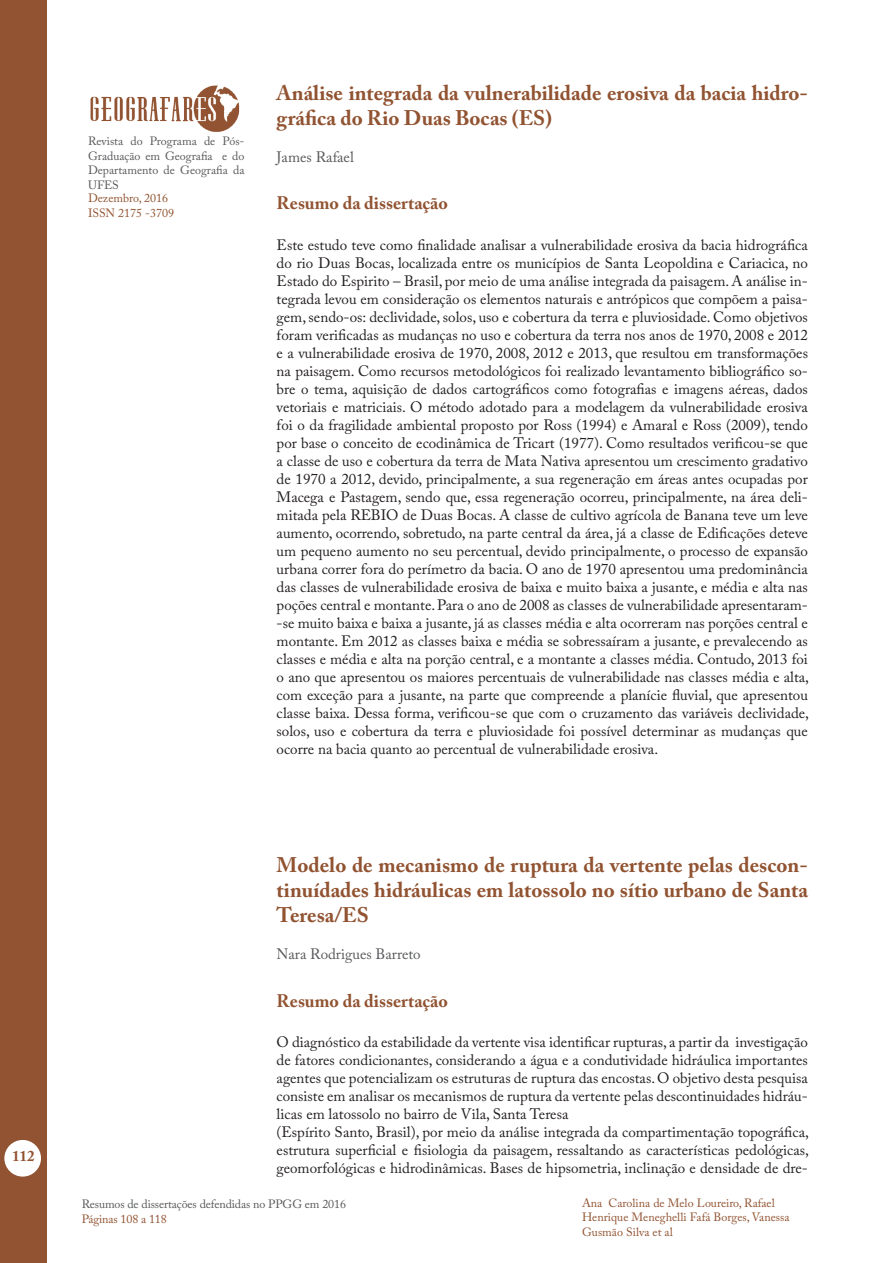
<style>
.page{position:relative;width:893px;height:1263px;background:#fff}
.page>*{position:absolute;margin:0;border:0;box-sizing:border-box;transform-origin:0 0}
.t1{font:700 21px/25.2px "Adobe Caslon Pro";color:#915331}
.t2{font:700 18px "Adobe Caslon Pro";color:#915331}
.t3{font:15px/18px "Adobe Caslon Pro";color:#231f20;text-align:justify}
.t4{font:15px "Adobe Caslon Pro";color:#57585a}
.t5{font:700 15px "Adobe Caslon Pro";color:#915331}
.t6{font:12px/14.4px "Adobe Caslon Pro";color:#915331}
.t7{font:12px/14.4px "Adobe Caslon Pro";letter-spacing:-.005em;color:#57585a;text-align:justify}
</style>
<div class="page">
<div style="left:0;top:0;width:47px;height:1263px;background:#915331"></div>
<div style="left:4px;top:1140px;width:37px;height:36px;background:#fff;border-radius:50%"></div>
<img style="left:90px;top:85px;width:150px;height:47px">
<p class="t5" style="left:12px;top:1147px;width:24px">112</p>
<p class="t7" style="left:88px;top:134px;width:158px">Revista do Programa de Pós-Graduação em Geografia e do Departamento de Geografia da UFES</p>
<p class="t6" style="left:88px;top:191px;width:88px;line-height:14.9px">Dezembro, 2016<br>ISSN 2175 -3709</p>
<p class="t1" style="left:277px;top:80px;width:533px">Análise integrada da vulnerabilidade erosiva da bacia hidro&shy;gráfica do Rio Duas Bocas (ES)</p>
<p class="t4" style="left:277px;top:148px;width:79px">James Rafael</p>
<p class="t2" style="left:277px;top:193px;width:173px">Resumo da dissertação</p>
<p class="t3" style="left:277px;top:236px;width:534px">Este estudo teve como finalidade analisar a vulnerabilidade erosiva da bacia hidrográfica do rio Duas Bocas, localizada entre os municípios de Santa Leopoldina e Cariacica, no Estado do Espirito – Brasil, por meio de uma análise integrada da paisagem. A análise in&shy;tegrada levou em consideração os elementos naturais e antrópicos que compõem a paisa&shy;gem, sendo-os: declividade, solos, uso e cobertura da terra e pluviosidade. Como objetivos foram verificadas as mudanças no uso e cobertura da terra nos anos de 1970, 2008 e 2012 e a vulnerabilidade erosiva de 1970, 2008, 2012 e 2013, que resultou em transformações na paisagem. Como recursos metodológicos foi realizado levantamento bibliográfico so&shy;bre o tema, aquisição de dados cartográficos como fotografias e imagens aéreas, dados vetoriais e matriciais. O método adotado para a modelagem da vulnerabilidade erosiva foi o da fragilidade ambiental proposto por Ross (1994) e Amaral e Ross (2009), tendo por base o conceito de ecodinâmica de Tricart (1977). Como resultados verificou-se que a classe de uso e cobertura da terra de Mata Nativa apresentou um crescimento gradativo de 1970 a 2012, devido, principalmente, a sua regeneração em áreas antes ocupadas por Macega e Pastagem, sendo que, essa regeneração ocorreu, principalmente, na área deli&shy;mitada pela REBIO de Duas Bocas. A classe de cultivo agrícola de Banana teve um leve aumento, ocorrendo, sobretudo, na parte central da área, já a classe de Edificações deteve um pequeno aumento no seu percentual, devido principalmente, o processo de expansão urbana correr fora do perímetro da bacia. O ano de 1970 apresentou uma predominância das classes de vulnerabilidade erosiva de baixa e muito baixa a jusante, e média e alta nas poções central e montante. Para o ano de 2008 as classes de vulnerabilidade apresentaram--se muito baixa e baixa a jusante, já as classes média e alta ocorreram nas porções central e montante. Em 2012 as classes baixa e média se sobressaíram a jusante, e prevalecendo as classes e média e alta na porção central, e a montante a classes média. Contudo, 2013 foi o ano que apresentou os maiores percentuais de vulnerabilidade nas classes média e alta, com exceção para a jusante, na parte que compreende a planície fluvial, que apresentou classe baixa. Dessa forma, verificou-se que com o cruzamento das variáveis declividade, solos, uso e cobertura da terra e pluviosidade foi possível determinar as mudanças que ocorre na bacia quanto ao percentual de vulnerabilidade erosiva.</p>
<p class="t1" style="left:277px;top:852px;width:533px;text-align:justify">Modelo de mecanismo de ruptura da vertente pelas descon&shy;tinuídades hidráulicas em latossolo no sítio urbano de Santa Teresa/ES</p>
<p class="t4" style="left:277px;top:945px;width:146px">Nara Rodrigues Barreto</p>
<p class="t2" style="left:277px;top:990px;width:173px">Resumo da dissertação</p>
<p class="t3" style="left:277px;top:1033px;width:533px">O diagnóstico da estabilidade da vertente visa identificar rupturas, a partir da investigação de fatores condicionantes, considerando a água e a condutividade hidráulica importantes agentes que potencializam os estruturas de ruptura das encostas. O objetivo desta pesquisa consiste em analisar os mecanismos de ruptura da vertente pelas descontinuidades hidráu&shy;licas em latossolo no bairro de Vila, Santa Teresa</p>
<p class="t3" style="left:277px;top:1123px;width:534px">(Espírito Santo, Brasil), por meio da análise integrada da compartimentação topográfica, estrutura superficial e fisiologia da paisagem, ressaltando as características pedológicas, geomorfológicas e hidrodinâmicas. Bases de hipsometria, inclinação e densidade de dre-</p>
<p class="t7" style="left:82px;top:1197px;width:266px">Resumos de dissertações defendidas no PPGG em 2016</p>
<p class="t6" style="left:82px;top:1211px;width:87px">Páginas 108 a 118</p>
<p class="t6" style="left:582px;top:1195px;width:209px">Ana Carolina de Melo Loureiro, Rafael<br>Henrique Meneghelli Fafá Borges, Vanessa<br>Gusmão Silva et al</p>
</div>
